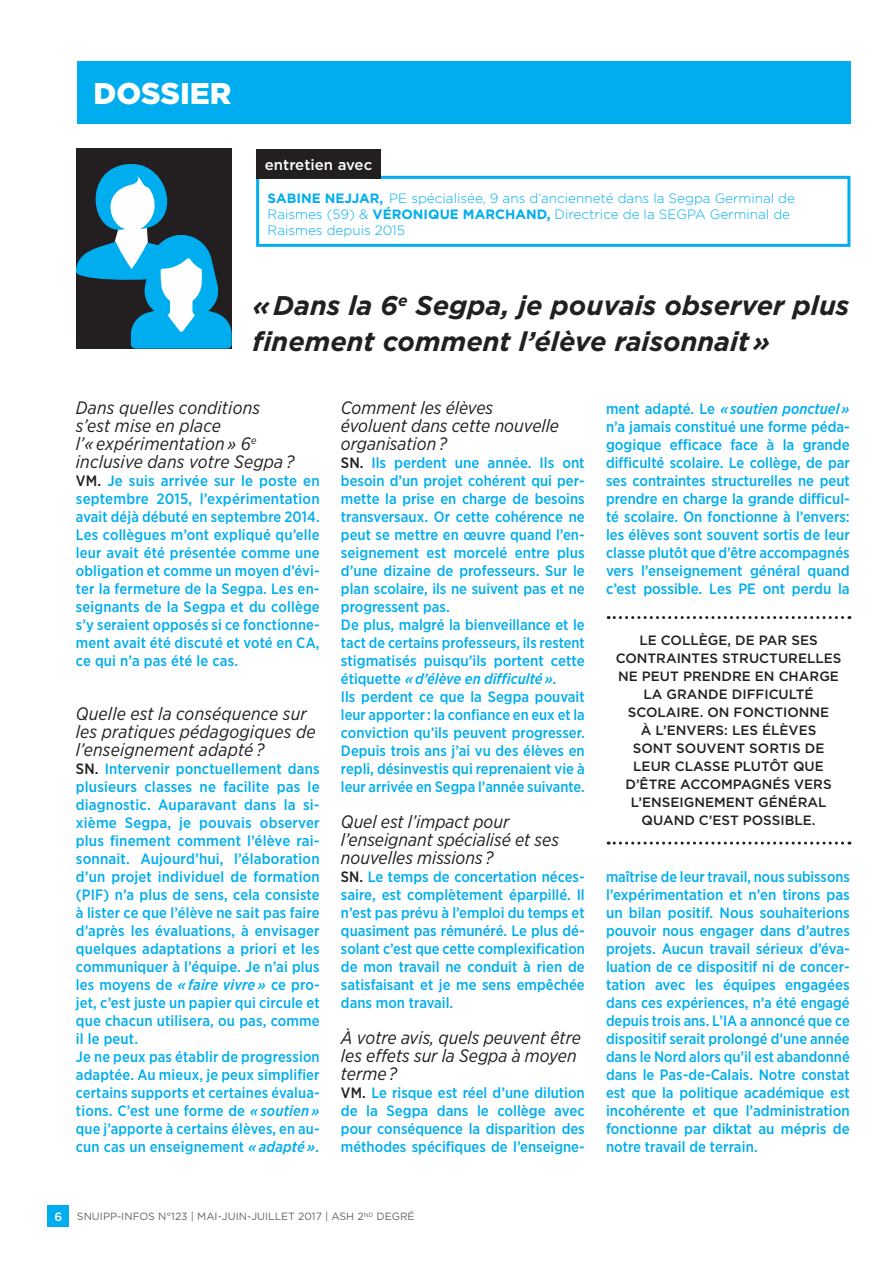
<style>
.page{position:relative;width:893px;height:1263px;background:#fff}
.page>*{position:absolute;margin:0;border:0;box-sizing:border-box;transform-origin:0 0}
.t1{font:900 30px "Gotham";color:#fff}
.t2{font:italic 700 27px/36px "Gotham";color:#231f20}
.t3{font:italic 18px/18px "Gotham Narrow";color:#231f20}
.t4{font:500 15px/18px "Gotham Narrow";color:#00aeef;text-align:justify}
.t5{font:500 15px "Gotham";color:#fff}
.t6{font:500 13.5px/18px "Gotham";color:#231f20;text-align:center}
.t7{font:300 13.5px/16.2px "Gotham";color:#00aeef}
.t8{font:500 12px "Gotham";color:#fff}
.t9{font:10.5px "Gotham";color:#636366}
.s1{font-weight:700}
.s2{color:#231f20}
.s3{font-style:italic}
</style>
<div class="page">
<div style="left:48px;top:1205px;width:21px;height:22px;background:#00aeef"></div>
<div style="left:76px;top:149px;width:156px;height:200px;background:#231f20"></div>
<div style="left:256px;top:176px;width:594px;height:71px;border:3px solid #00aeef"></div>
<div style="left:256px;top:149px;width:125px;height:30px;background:#231f20"></div>
<svg style="left:608px;top:616px;width:242px;height:3px"></svg>
<svg style="left:608px;top:841px;width:242px;height:3px"></svg>
<div style="left:77px;top:61px;width:773px;height:62px;background:#00aeef"></div>
<svg style="left:76px;top:164px;width:156px;height:185px"></svg>
<h1 class="t1" style="left:94px;top:73px;width:139px">DOSSIER</h1>
<p class="t5" style="left:265px;top:155px;width:109px">entretien avec</p>
<p class="t7" style="left:268px;top:190px;width:529px"><span class="s1">SABINE NEJJAR,</span> PE spécialisée, 9 ans d’ancienneté dans la Segpa Germinal de<br>Raismes (59) &amp; <span class="s1">VÉRONIQUE MARCHAND,</span> Directrice de la SEGPA Germinal de<br>Raismes depuis 2015</p>
<h2 class="t2" style="left:252px;top:287px;width:598px">« Dans la 6<sup>e</sup> Segpa, je pouvais observer plus finement comment l’élève raisonnait »</h2>
<p class="t3" style="left:76px;top:398px;width:220px">Dans quelles conditions s’est mise en place<br>l’« expérimentation » 6<sup>e </sup>inclusive dans votre Segpa ?</p>
<p class="t4" style="left:76px;top:472px;width:245px"><span class="s2">VM.</span> Je suis arrivée sur le poste en septembre 2015, l’expérimentation avait déjà débuté en septembre 2014.<br>Les collègues m’ont expliqué qu’elle leur avait été présentée comme une obligation et comme un moyen d’évi&shy;ter la fermeture de la Segpa. Les en&shy;seignants de la Segpa et du collège s’y seraient opposés si ce fonctionne&shy;ment avait été discuté et voté en CA, ce qui n’a pas été le cas.</p>
<p class="t3" style="left:76px;top:704px;width:241px">Quelle est la conséquence sur les pratiques pédagogiques de l’enseignement adapté ?</p>
<p class="t4" style="left:76px;top:760px;width:245px;text-align:left"><span class="s2">SN.</span> Intervenir ponctuellement dans plusieurs classes ne facilite pas le diagnostic. Auparavant dans la si&shy;xième Segpa, je pouvais observer plus finement comment l’élève rai&shy;sonnait. Aujourd’hui, l’élaboration d’un projet individuel de formation (PIF) n’a plus de sens, cela consiste à lister ce que l’élève ne sait pas faire d’après les évaluations, à envisager quelques adaptations a priori et les communiquer à l’équipe. Je n’ai plus les moyens de <span class="s3">« faire vivre »</span> ce pro&shy;jet, c’est juste un papier qui circule et que chacun utilisera, ou pas, comme il le peut.<br>Je ne peux pas établir de progression adaptée. Au mieux, je peux simplifier certains supports et certaines évalua&shy;tions. C’est une forme de <span class="s3">« soutien » </span>que j’apporte à certains élèves, en au&shy;cun cas un enseignement <span class="s3">« adapté ».</span></p>
<p class="t3" style="left:341px;top:398px;width:220px">Comment les élèves évoluent dans cette nouvelle organisation ?</p>
<p class="t4" style="left:341px;top:454px;width:245px;text-align:left"><span class="s2">SN.</span> Ils perdent une année. Ils ont besoin d’un projet cohérent qui per&shy;mette la prise en charge de besoins transversaux. Or cette cohérence ne peut se mettre en œuvre quand l’en&shy;seignement est morcelé entre plus d’une dizaine de professeurs. Sur le plan scolaire, ils ne suivent pas et ne progressent pas.<br>De plus, malgré la bienveillance et le tact de certains professeurs, ils restent stigmatisés puisqu’ils portent cette étiquette <span class="s3">« d’élève en difficulté ».<br></span>Ils perdent ce que la Segpa pouvait leur apporter : la confiance en eux et la conviction qu’ils peuvent progresser.<br>Depuis trois ans j’ai vu des élèves en repli, désinvestis qui reprenaient vie à leur arrivée en Segpa l’année suivante.</p>
<p class="t3" style="left:341px;top:812px;width:220px">Quel est l’impact pour l’enseignant spécialisé et ses nouvelles missions ?</p>
<p class="t4" style="left:341px;top:868px;width:245px"><span class="s2">SN.</span> Le temps de concertation néces&shy;saire, est complètement éparpillé. Il n’est pas prévu à l’emploi du temps et quasiment pas rémunéré. Le plus dé&shy;solant c’est que cette complexification de mon travail ne conduit à rien de satisfaisant et je me sens empêchée dans mon travail.</p>
<p class="t3" style="left:341px;top:1028px;width:241px">À votre avis, quels peuvent être les effets sur la Segpa à moyen terme ?</p>
<p class="t4" style="left:341px;top:1084px;width:245px"><span class="s2">VM.</span> Le risque est réel d’une dilution de la Segpa dans le collège avec pour conséquence la disparition des méthodes spécifiques de l’enseigne-</p>
<p class="t4" style="left:606px;top:400px;width:245px">ment adapté. Le <span class="s3">« soutien ponctuel » </span>n’a jamais constitué une forme péda&shy;gogique efficace face à la grande difficulté scolaire. Le collège, de par ses contraintes structurelles ne peut prendre en charge la grande difficul&shy;té scolaire. On fonctionne à l’envers: les élèves sont souvent sortis de leur classe plutôt que d’être accompagnés vers l’enseignement général quand c’est possible. Les PE ont perdu la</p>
<p class="t6" style="left:616px;top:631px;width:227px">LE COLLÈGE, DE PAR SES<br>CONTRAINTES STRUCTURELLES<br>NE PEUT PRENDRE EN CHARGE<br>LA GRANDE DIFFICULTÉ<br>SCOLAIRE. ON FONCTIONNE<br>À L’ENVERS: LES ÉLÈVES<br>SONT SOUVENT SORTIS DE<br>LEUR CLASSE PLUTÔT QUE<br>D’ÊTRE ACCOMPAGNÉS VERS<br>L’ENSEIGNEMENT GÉNÉRAL<br>QUAND C’EST POSSIBLE.</p>
<p class="t4" style="left:606px;top:868px;width:245px">maîtrise de leur travail, nous subissons l’expérimentation et n’en tirons pas un bilan positif. Nous souhaiterions pouvoir nous engager dans d’autres projets. Aucun travail sérieux d’éva&shy;luation de ce dispositif ni de concer&shy;tation avec les équipes engagées dans ces expériences, n’a été engagé depuis trois ans. L’IA a annoncé que ce dispositif serait prolongé d’une année dans le Nord alors qu’il est abandonné dans le Pas-de-Calais. Notre constat est que la politique académique est incohérente et que l’administration fonctionne par diktat au mépris de notre travail de terrain.</p>
<p class="t8" style="left:55px;top:1209px;width:9px">6</p>
<p class="t9" style="left:77px;top:1210px;width:339px">SNUIPP-INFOS N°123 | MAI-JUIN-JUILLET 2017 | ASH 2<sup>ND</sup> DEGRÉ</p>
</div>
